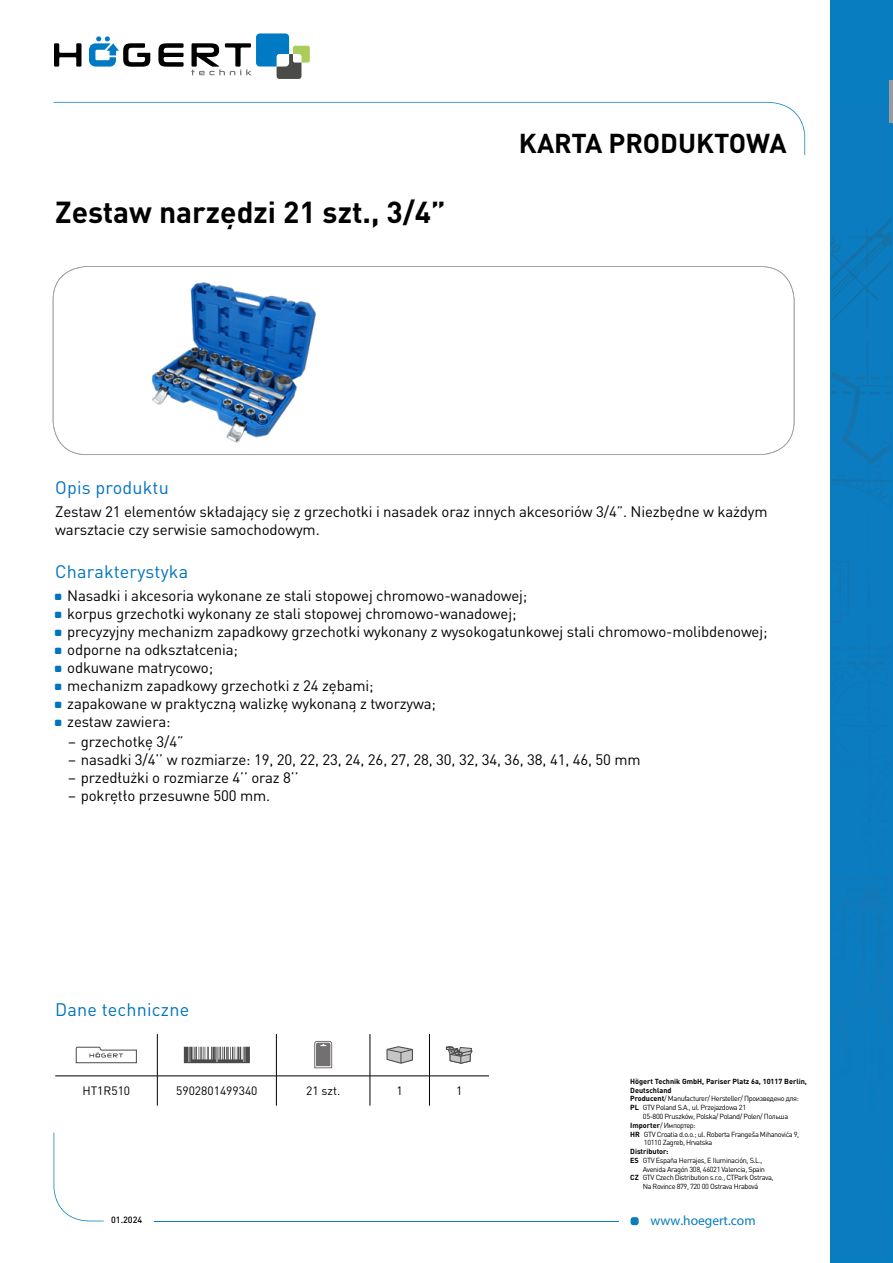
<style>
.page{position:relative;width:893px;height:1263px;background:#fff}
.page>*{position:absolute;margin:0;border:0;box-sizing:border-box;transform-origin:0 0}
.t1{font:700 30px "DIN Pro";color:#000}
.t2{font:700 27px "DIN Pro";color:#000}
.t3{font:18px "DIN Pro";letter-spacing:.01em;color:#0074bc}
.t4{font:15px/18px "DIN Pro";letter-spacing:-.01em;color:#000}
.t5{font:13.5px "Myriad Pro";color:#087dbf}
.t6{font:12px "DIN Pro";color:#000}
.t7{font:500 9px "DIN Pro";color:#000}
.t8{font:7.35px "DIN Pro";letter-spacing:-.05em;color:#000}
.t9{font:700 7.35px "DIN Pro";color:#000}
.s1{font-weight:700}
</style>
<div class="page">
<div style="left:631px;top:1217px;width:8px;height:8px;background:#087dbf;border-radius:3px"></div>
<svg style="left:54px;top:102px;width:751px;height:53px"></svg>
<svg style="left:54px;top:1132px;width:50px;height:89px"></svg>
<hr style="left:154px;top:1220px;width:465px;height:1px;background:#087dbf">
<div style="left:830px;top:0;width:63px;height:1263px;background:#087dbf"></div>
<img style="left:831px;top:273px;width:50px;height:56px">
<img style="left:867px;top:222px;width:24px;height:43px">
<img style="left:831px;top:222px;width:56px;height:42px">
<svg style="left:831px;top:341px;width:60px;height:565px"></svg>
<img style="left:863px;top:906px;width:28px;height:76px">
<img style="left:831px;top:877px;width:60px;height:2px">
<img style="left:848px;top:647px;width:43px;height:3px">
<hr style="left:890px;top:80px;width:3px;height:43px;background:#999c9e">
<svg style="left:53px;top:266px;width:741px;height:189px"></svg>
<svg style="left:54px;top:43px;width:27px;height:24px"></svg>
<svg style="left:158px;top:43px;width:26px;height:24px"></svg>
<svg style="left:89px;top:36px;width:61px;height:31px"></svg>
<svg style="left:191px;top:33px;width:119px;height:46px"></svg>
<hr style="left:157px;top:1034px;width:1px;height:42px;background:#000">
<hr style="left:276px;top:1034px;width:1px;height:42px;background:#000">
<hr style="left:370px;top:1034px;width:1px;height:42px;background:#000">
<hr style="left:429px;top:1034px;width:1px;height:42px;background:#000">
<hr style="left:157px;top:1076px;width:1px;height:30px;background:#000">
<hr style="left:276px;top:1076px;width:1px;height:30px;background:#000">
<hr style="left:370px;top:1076px;width:1px;height:30px;background:#000">
<hr style="left:429px;top:1076px;width:1px;height:30px;background:#000">
<hr style="left:55px;top:1075px;width:102px;height:1px;background:#000">
<hr style="left:157px;top:1075px;width:119px;height:1px;background:#000">
<hr style="left:276px;top:1075px;width:94px;height:1px;background:#000">
<hr style="left:370px;top:1075px;width:59px;height:1px;background:#000">
<hr style="left:429px;top:1075px;width:60px;height:1px;background:#000">
<svg style="left:76px;top:1047px;width:61px;height:16px"></svg>
<svg style="left:184px;top:1047px;width:66px;height:16px"></svg>
<svg style="left:314px;top:1040px;width:19px;height:29px"></svg>
<svg style="left:386px;top:1046px;width:27px;height:18px"></svg>
<svg style="left:446px;top:1046px;width:26px;height:18px"></svg>
<img style="left:140px;top:272px;width:188px;height:174px">
<h1 class="t1" style="left:55px;top:187px;width:392px">Zestaw narzędzi 21 szt., 3/4”</h1>
<h2 class="t2" style="left:519px;top:121px;width:269px">KARTA PRODUKTOWA</h2>
<p class="t3" style="left:55px;top:475px;width:115px">Opis produktu</p>
<p class="t4" style="left:55px;top:501px;width:714px">Zestaw 21 elementów składający się z grzechotki i nasadek oraz innych akcesoriów 3/4”. Niezbędne w każdym warsztacie czy serwisie samochodowym.</p>
<p class="t3" style="left:55px;top:559px;width:134px">Charakterystyka</p>
<p class="t4" style="left:67px;top:585px;width:702px">Nasadki i akcesoria wykonane ze stali stopowej chromowo-wanadowej;<br>korpus grzechotki wykonany ze stali stopowej chromowo-wanadowej;<br>precyzyjny mechanizm zapadkowy grzechotki wykonany z wysokogatunkowej stali chromowo-molibdenowej; odporne na odkształcenia;<br>odkuwane matrycowo;<br>mechanizm zapadkowy grzechotki z 24 zębami;<br>zapakowane w praktyczną walizkę wykonaną z tworzywa;<br>zestaw zawiera:</p>
<p class="t4" style="left:68px;top:732px;width:117px">– grzechotkę 3/4”</p>
<p class="t4" style="left:68px;top:750px;width:574px">– nasadki 3/4’’ w rozmiarze: 19, 20, 22, 23, 24, 26, 27, 28, 30, 32, 34, 36, 38, 41, 46, 50 mm</p>
<p class="t4" style="left:68px;top:768px;width:232px">– przedłużki o rozmiarze 4’’ oraz 8’’</p>
<p class="t4" style="left:68px;top:786px;width:204px">– pokrętło przesuwne 500 mm.</p>
<p class="t3" style="left:55px;top:997px;width:135px">Dane techniczne</p>
<p class="t6" style="left:82px;top:1083px;width:49px">HT1R510</p>
<p class="t6" style="left:176px;top:1083px;width:83px">5902801499340</p>
<p class="t6" style="left:306px;top:1083px;width:36px">21 szt.</p>
<p class="t6" style="left:397px;top:1083px;width:8px">1</p>
<p class="t6" style="left:456px;top:1083px;width:8px">1</p>
<p class="t9" style="left:630px;top:1075px;width:178px">Högert Technik GmbH, Pariser Platz 6a, 10117 Berlin,</p>
<p class="t9" style="left:630px;top:1084px;width:43px">Deutschland</p>
<p class="t8" style="left:630px;top:1094px;width:170px"><span class="s1">Producent</span>/ Manufacturer/ Hersteller/ Произведено для:</p>
<p class="t8" style="left:630px;top:1102px;width:117px"><span class="s1">PL</span> GTV Poland S.A., ul. Przejazdowa 21</p>
<p class="t8" style="left:643px;top:1111px;width:147px">05-800 Pruszków, Polska/ Poland/ Polen/ Польша</p>
<p class="t8" style="left:630px;top:1120px;width:67px"><span class="s1">Importer</span>/ Импортер:</p>
<p class="t8" style="left:630px;top:1129px;width:171px"><span class="s1">HR</span> GTV Croatia d.o.o.; ul. Roberta Frangeša Mihanovića 9,</p>
<p class="t8" style="left:644px;top:1138px;width:70px">10110 Zagreb, Hrvatska</p>
<p class="t9" style="left:630px;top:1145px;width:40px">Distributor:</p>
<p class="t8" style="left:630px;top:1155px;width:134px"><span class="s1">ES</span> GTV España Herrajes, E Iluminación, S.L.,</p>
<p class="t8" style="left:643px;top:1164px;width:124px">Avenida Aragón 308, 46021 Valencia, Spain</p>
<p class="t8" style="left:630px;top:1173px;width:145px"><span class="s1">CZ</span> GTV Czech Distribution s.r.o., CTPark Ostrava,</p>
<p class="t8" style="left:643px;top:1181px;width:117px">Na Rovince 879, 720 00 Ostrava Hrabová</p>
<p class="t7" style="left:111px;top:1213px;width:33px">01.2024</p>
<p class="t5" style="left:651px;top:1212px;width:107px">www.hoegert.com</p>
</div>
